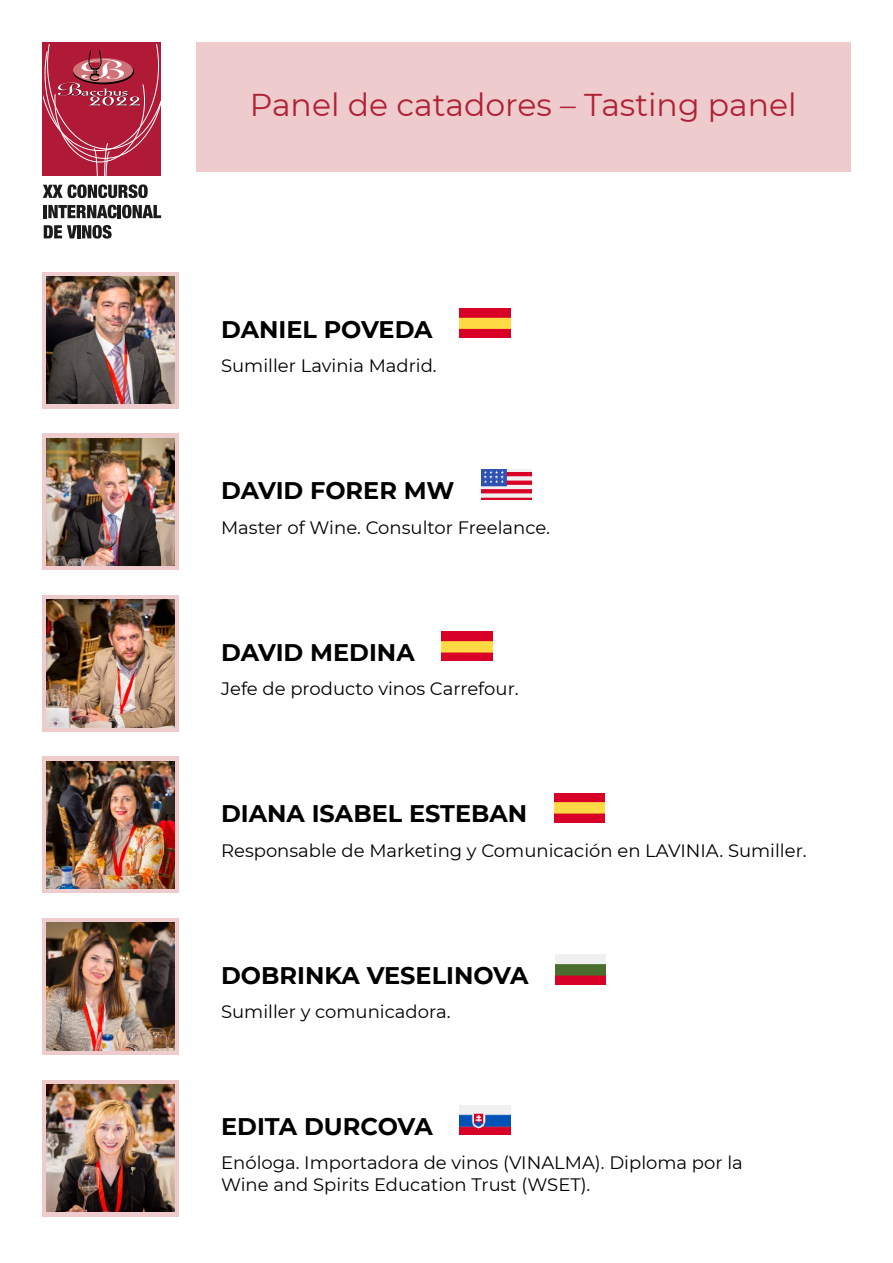
<style>
.page{position:relative;width:893px;height:1263px;background:#fff}
.page>*{position:absolute;margin:0;border:0;box-sizing:border-box;transform-origin:0 0}
.t1{font:31.5px "Montserrat";color:#af2237}
.t2{font:700 24px "Montserrat";color:#000}
.t3{font:18px/21.6px "Montserrat";color:#000}
</style>
<div class="page">
<div style="left:196px;top:43px;width:654px;height:129px;background:#eecbcc"></div>
<svg style="left:43px;top:44px;width:118px;height:132px;background:#b4324a"></svg>
<svg style="left:43px;top:184px;width:105px;height:14px"></svg>
<svg style="left:44px;top:205px;width:117px;height:13px"></svg>
<svg style="left:44px;top:225px;width:68px;height:14px"></svg>
<div style="left:43px;top:272px;width:136px;height:136px;background:linear-gradient(to right,#eecbcc,#eecbcc)"></div>
<img style="left:47px;top:276px;width:127px;height:128px">
<img style="left:460px;top:308px;width:50px;height:30px">
<div style="left:43px;top:434px;width:136px;height:136px;background:linear-gradient(to right,#eecbcc,#eecbcc)"></div>
<img style="left:47px;top:438px;width:127px;height:128px">
<img style="left:482px;top:470px;width:50px;height:29px">
<svg style="left:43px;top:595px;width:136px;height:136px;background:#d7b7b4"></svg>
<img style="left:47px;top:600px;width:127px;height:127px">
<img style="left:442px;top:631px;width:50px;height:30px">
<div style="left:43px;top:757px;width:136px;height:136px;background:linear-gradient(to right,#eecbcc,#eecbcc)"></div>
<img style="left:47px;top:761px;width:127px;height:128px">
<img style="left:554px;top:793px;width:51px;height:29px">
<svg style="left:43px;top:918px;width:136px;height:136px;background:#d3b3b0"></svg>
<img style="left:47px;top:923px;width:127px;height:127px">
<img style="left:556px;top:955px;width:50px;height:29px">
<div style="left:43px;top:1080px;width:136px;height:136px;background:#eecbcc"></div>
<img style="left:47px;top:1084px;width:127px;height:128px">
<img style="left:460px;top:1105px;width:50px;height:30px">
<h1 class="t1" style="left:250px;top:83px;width:548px">Panel de catadores – Tasting panel</h1>
<h2 class="t2" style="left:221px;top:312px;width:213px">DANIEL POVEDA</h2>
<p class="t3" style="left:221px;top:354px;width:217px">Sumiller Lavinia Madrid.</p>
<h2 class="t2" style="left:221px;top:473px;width:235px">DAVID FORER MW</h2>
<p class="t3" style="left:221px;top:516px;width:330px">Master of Wine. Consultor Freelance.</p>
<h2 class="t2" style="left:221px;top:635px;width:195px">DAVID MEDINA</h2>
<p class="t3" style="left:221px;top:677px;width:299px">Jefe de producto vinos Carrefour.</p>
<h2 class="t2" style="left:221px;top:797px;width:308px">DIANA ISABEL ESTEBAN</h2>
<p class="t3" style="left:221px;top:839px;width:587px">Responsable de Marketing y Comunicación en LAVINIA. Sumiller.</p>
<h2 class="t2" style="left:221px;top:958px;width:309px">DOBRINKA VESELINOVA</h2>
<p class="t3" style="left:221px;top:1000px;width:231px">Sumiller y comunicadora.</p>
<h2 class="t2" style="left:221px;top:1109px;width:213px">EDITA DURCOVA</h2>
<p class="t3" style="left:221px;top:1151px;width:523px">Enóloga. Importadora de vinos (VINALMA). Diploma por la<br>Wine and Spirits Education Trust (WSET).</p>
</div>
